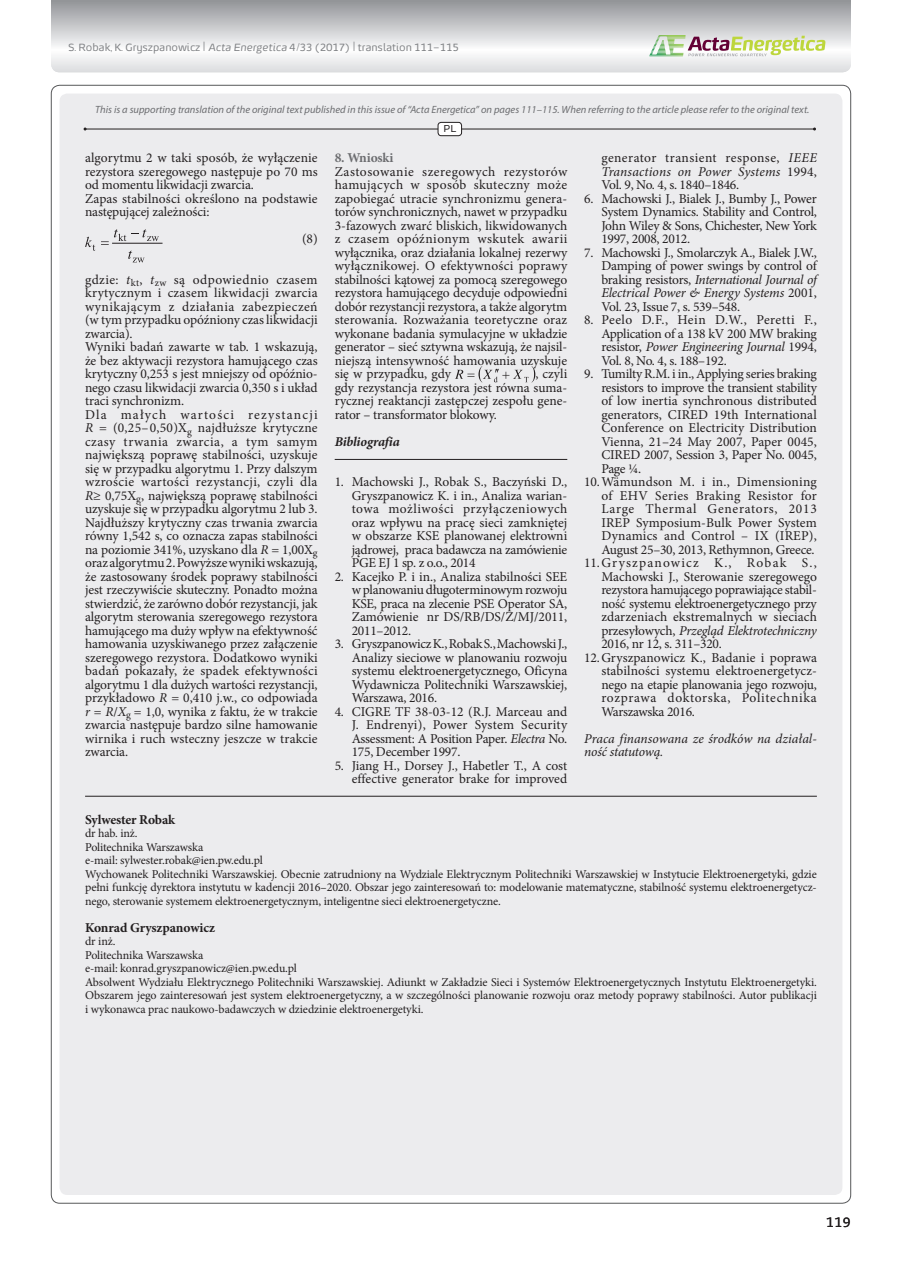
<style>
.page{position:relative;width:902px;height:1263px;background:#fff}
.page>*{position:absolute;margin:0;border:0;box-sizing:border-box;transform-origin:0 0}
.t1{font:13.5px/13.5px "Minion Pro";letter-spacing:-.005em;color:#231f20;text-align:justify}
.t2{font:italic 13.5px/13.5px "Minion Pro";letter-spacing:-.015em;color:#231f20}
.t3{font:13.5px "Minion Pro";letter-spacing:.015em;color:#231f20}
.t4{font:13.5px "Minion Pro";letter-spacing:-.025em;color:#231f20}
.t5{font:700 13.5px "Minion Pro";letter-spacing:-.01em;color:#231f20}
.t6{font:13.5px "Minion Pro";letter-spacing:.045em;color:#231f20}
.t7{font:13.5px "Minion Pro";letter-spacing:.02em;color:#231f20}
.t8{font:13.5px "Minion Pro";letter-spacing:.055em;color:#231f20}
.t9{font:13.5px "Minion Pro";letter-spacing:.09em;color:#231f20}
.t10{font:italic 700 13.5px "Minion Pro";letter-spacing:-.015em;color:#231f20}
.t11{font:700 13.5px "Minion Pro";letter-spacing:-.01em;color:#6c6d70}
.t12{font:13.5px "Energa";color:#231f20}
.t13{font:12px/13.5px "Minion Pro";letter-spacing:-.01em;color:#231f20}
.t14{font:italic 10.5px "Myriad Pro";color:#6c6d70}
.t15{font:10.5px "Energa";letter-spacing:-.01em;color:#808285}
.t16{font:10.05px "Energa";color:#231f20}
.s1{font-size:13.5px}
.s2{font-style:italic}
.s3{font-style:normal}
</style>
<div class="page">
<svg style="left:51px;top:0;width:799px;height:72px"></svg>
<div style="left:60px;top:94px;width:782px;height:1101px;background:#ececee;border-radius:8px"></div>
<svg style="left:649px;top:35px;width:176px;height:21px"></svg>
<hr style="left:85px;top:129px;width:729px;height:1px;background:#231f20">
<div style="left:438px;top:122px;width:23px;height:14px;background:#fff;border-radius:3px"></div>
<div style="left:437px;top:122px;width:25px;height:14px;border:1px solid #231f20;border-radius:3px"></div>
<hr style="left:113px;top:243px;width:49px;height:1px;background:#231f20">
<svg style="left:85px;top:237px;width:10px;height:14px"></svg>
<svg style="left:101px;top:229px;width:58px;height:34px"></svg>
<svg style="left:455px;top:366px;width:80px;height:17px"></svg>
<hr style="left:334px;top:459px;width:233px;height:1px;background:#231f20">
<hr style="left:85px;top:796px;width:731px;height:1px;background:#231f20">
<p class="t15" style="left:68px;top:41px;width:392px">S. Robak, K. Gryszpanowicz <span class="s1">|</span> <span class="s2">Acta Energetica</span> 4/33 (2017) <span class="s1">|</span> translation 111–115</p>
<p class="t14" style="left:95px;top:103px;width:715px">This is a supporting translation of the original text published in this issue of “Acta Energetica” on pages 111–115. When referring to the article please refer to the original text.</p>
<p class="t1" style="left:85px;top:151px;width:234px;text-align:left">algorytmu 2 w taki sposób, że wyłączenie rezystora szeregowego następuje po 70 ms od momentu likwidacji zwarcia.<br>Zapas stabilności określono na podstawie następującej zależności:</p>
<p class="t1" style="left:302px;top:232px;width:17px">(8)</p>
<p class="t1" style="left:85px;top:273px;width:234px;text-align:left">gdzie: <span class="s2">t</span><sub>kt</sub>, <span class="s2">t</span><sub>zw</sub> są odpowiednio czasem krytycznym i czasem likwidacji zwarcia wynikającym z działania zabezpieczeń (w tym przypadku opóźniony czas likwidacji zwarcia).<br>Wyniki badań zawarte w tab. 1 wskazują, że bez aktywacji rezystora hamującego czas krytyczny 0,253 s jest mniejszy od opóźnio&shy;nego czasu likwidacji zwarcia 0,350 s i układ traci synchronizm.<br>Dla małych wartości rezystancji <span class="s2">R</span> = (0,25– 0,50)X<sub>g</sub> najdłuższe krytyczne czasy trwania zwarcia, a tym samym największą poprawę stabilności, uzyskuje się w przypadku algorytmu 1. Przy dalszym wzroście wartości rezystancji, czyli dla <span class="s2">R</span>≥ 0,75X<sub>g</sub>, największą poprawę stabilności uzyskuje się w przypadku algorytmu 2 lub 3.<br>Najdłuższy krytyczny czas trwania zwarcia równy 1,542 s, co oznacza zapas stabilności na poziomie 341%, uzyskano dla <span class="s2">R</span> = 1,00X<sub>g </sub>oraz algorytmu 2. Powyższe wyniki wskazują, że zastosowany środek poprawy stabilności jest rzeczywiście skuteczny. Ponadto można stwierdzić, że zarówno dobór rezystancji, jak algorytm sterowania szeregowego rezystora hamującego ma duży wpływ na efektywność hamowania uzyskiwanego przez załączenie szeregowego rezystora. Dodatkowo wyniki badań pokazały, że spadek efektywności algorytmu 1 dla dużych wartości rezystancji, przykładowo <span class="s2">R</span> = 0,410 j.w., co odpowiada <span class="s2">r</span> = <span class="s2">R</span>/<span class="s2">X</span><sub>g</sub> = 1,0, wynika z faktu, że w trakcie zwarcia następuje bardzo silne hamowanie wirnika i ruch wsteczny jeszcze w trakcie zwarcia.</p>
<p class="t16" style="left:443px;top:122px;width:14px">PL</p>
<p class="t11" style="left:334px;top:148px;width:60px">8. Wnioski</p>
<p class="t1" style="left:334px;top:165px;width:234px">Zastosowanie szeregowych rezystorów hamujących w sposób skuteczny może zapobiegać utracie synchronizmu genera&shy;torów synchronicznych, nawet w przypadku 3-fazowych zwarć bliskich, likwidowanych z czasem opóźnionym wskutek awarii wyłącznika, oraz działania lokalnej rezerwy wyłącznikowej. O efektywności poprawy stabilności kątowej za pomocą szeregowego rezystora hamującego decyduje odpowiedni dobór rezystancji rezystora, a także algorytm sterowania. Rozważania teoretyczne oraz wykonane badania symulacyjne w układzie generator – sieć sztywna wskazują, że najsil&shy;niejszą intensywność hamowania uzyskuje się w przypadku, gdy</p>
<p class="t1" style="left:334px;top:367px;width:234px;text-indent:201px">, czyli gdy rezystancja rezystora jest równa suma&shy;rycznej reaktancji zastępczej zespołu gene&shy;rator – transformator blokowy.</p>
<p class="t10" style="left:334px;top:432px;width:67px">Bibliografia</p>
<p class="t1" style="left:351px;top:475px;width:217px;text-indent:-17px">1. Machowski J., Robak S., Baczyński D., Gryszpanowicz K. i in., Analiza warian&shy;towa możliwości przyłączeniowych oraz wpływu na pracę sieci zamkniętej w obszarze KSE planowanej elektrowni jądrowej, praca badawcza na zamówienie PGE EJ 1 sp. z o.o., 2014</p>
<p class="t1" style="left:351px;top:570px;width:217px;text-indent:-17px">2. Kacejko P. i in., Analiza stabilności SEE w planowaniu długoterminowym rozwoju KSE, praca na zlecenie PSE Operator SA, Zamówienie nr DS/RB/DS/Z/MJ/2011, 2011–2012.</p>
<p class="t1" style="left:351px;top:637px;width:217px;text-indent:-17px">3. Gryszpanowicz K., Robak S., Machowski J., Analizy sieciowe w planowaniu rozwoju systemu elektroenergetycznego, Oficyna Wydawnicza Politechniki Warszawskiej, Warszawa, 2016.</p>
<p class="t1" style="left:351px;top:705px;width:217px;text-indent:-17px">4. CIGRE TF 38-03-12 (R.J. Marceau and J. Endrenyi), Power System Security Assessment: A Position Paper. <span class="s2">Electra</span> No.<br>175, December 1997.</p>
<p class="t1" style="left:334px;top:759px;width:234px;text-align:right">5. Jiang H., Dorsey J., Habetler T., A cost effective generator brake for improved</p>
<p class="t1" style="left:601px;top:151px;width:217px">generator transient response, <span class="s2">IEEE Transactions on Power Systems</span> 1994, Vol. 9, No. 4, s. 1840–1846.</p>
<p class="t1" style="left:601px;top:192px;width:217px;text-indent:-17px">6. Machowski J., Bialek J., Bumby J., Power System Dynamics. Stability and Control, John Wiley &amp; Sons, Chichester, New York 1997, 2008, 2012.</p>
<p class="t1" style="left:601px;top:246px;width:217px;text-indent:-17px">7. Machowski J., Smolarczyk A., Bialek J.W., Damping of power swings by control of braking resistors, <span class="s2">International Journal of Electrical Power &amp; Energy Systems</span> 2001, Vol. 23, Issue 7, s. 539–548.</p>
<p class="t1" style="left:601px;top:313px;width:217px;text-indent:-17px">8. Peelo D.F., Hein D.W., Peretti F., Application of a 138 kV 200 MW braking resistor, <span class="s2">Power Engineering Journal</span> 1994, Vol. 8, No. 4, s. 188–192.</p>
<p class="t1" style="left:584px;top:367px;width:234px">9. Tumilty R.M. i in., Applying series braking</p>
<p class="t4" style="left:601px;top:378px;width:217px">resistors to improve the transient stability</p>
<p class="t1" style="left:601px;top:394px;width:217px">of low inertia synchronous distributed</p>
<p class="t1" style="left:601px;top:408px;width:217px">generators, CIRED 19th International</p>
<p class="t1" style="left:601px;top:421px;width:217px">Conference on Electricity Distribution</p>
<p class="t1" style="left:601px;top:435px;width:217px">Vienna, 21–24 May 2007, Paper 0045,</p>
<p class="t1" style="left:601px;top:448px;width:217px">CIRED 2007, Session 3, Paper No. 0045,</p>
<p class="t1" style="left:601px;top:462px;width:41px">Page ¼.</p>
<p class="t3" style="left:584px;top:473px;width:234px">10.Wämundson M. i in., Dimensioning</p>
<p class="t7" style="left:601px;top:486px;width:217px">of EHV Series Braking Resistor for</p>
<p class="t8" style="left:601px;top:500px;width:217px">Large Thermal Generators, 2013</p>
<p class="t1" style="left:601px;top:516px;width:217px">IREP Symposium-Bulk Power System</p>
<p class="t3" style="left:601px;top:527px;width:217px">Dynamics and Control – IX (IREP),</p>
<p class="t1" style="left:601px;top:543px;width:215px">August 25–30, 2013, Rethymnon, Greece.</p>
<p class="t9" style="left:584px;top:554px;width:234px">11.Gryszpanowicz K., Robak S.,</p>
<p class="t1" style="left:601px;top:570px;width:217px">Machowski J., Sterowanie szeregowego</p>
<p class="t1" style="left:601px;top:583px;width:217px">rezystora hamującego poprawiające stabil-</p>
<p class="t1" style="left:601px;top:597px;width:217px">ność systemu elektroenergetycznego przy</p>
<p class="t1" style="left:601px;top:610px;width:217px">zdarzeniach ekstremalnych w sieciach</p>
<p class="t2" style="left:601px;top:623px;width:217px"><span class="s3">przesyłowych,</span> Przegląd Elektrotechniczny</p>
<p class="t1" style="left:601px;top:637px;width:122px">2016, nr 12, s. 311–320.</p>
<p class="t1" style="left:584px;top:651px;width:234px">12.Gryszpanowicz K., Badanie i poprawa</p>
<p class="t1" style="left:601px;top:664px;width:217px">stabilności systemu elektroenergetycz-</p>
<p class="t1" style="left:601px;top:678px;width:217px">nego na etapie planowania jego rozwoju,</p>
<p class="t6" style="left:601px;top:689px;width:217px">rozprawa doktorska, Politechnika</p>
<p class="t1" style="left:601px;top:705px;width:95px">Warszawska 2016.</p>
<p class="t2" style="left:584px;top:731px;width:234px">Praca finansowana ze środków na działal&shy;ność statutową.</p>
<p class="t5" style="left:85px;top:810px;width:92px">Sylwester Robak</p>
<p class="t13" style="left:85px;top:826px;width:733px">dr hab. inż.<br>Politechnika Warszawska<br>e-mail: sylwester.robak@ien.pw.edu.pl<br>Wychowanek Politechniki Warszawskiej. Obecnie zatrudniony na Wydziale Elektrycznym Politechniki Warszawskiej w Instytucie Elektroenergetyki, gdzie pełni funkcję dyrektora instytutu w kadencji 2016–2020. Obszar jego zainteresowań to: modelowanie matematyczne, stabilność systemu elektroenergetycz&shy;nego, sterowanie systemem elektroenergetycznym, inteligentne sieci elektroenergetyczne.</p>
<p class="t5" style="left:85px;top:918px;width:131px">Konrad Gryszpanowicz</p>
<p class="t13" style="left:85px;top:934px;width:733px">dr inż.<br>Politechnika Warszawska<br>e-mail: konrad.gryszpanowicz@ien.pw.edu.pl<br>Absolwent Wydziału Elektrycznego Politechniki Warszawskiej. Adiunkt w Zakładzie Sieci i Systemów Elektroenergetycznych Instytutu Elektroenergetyki.<br>Obszarem jego zainteresowań jest system elektroenergetyczny, a w szczególności planowanie rozwoju oraz metody poprawy stabilności. Autor publikacji i wykonawca prac naukowo-badawczych w dziedzinie elektroenergetyki.</p>
<p class="t12" style="left:825px;top:1213px;width:26px">119</p>
</div>
